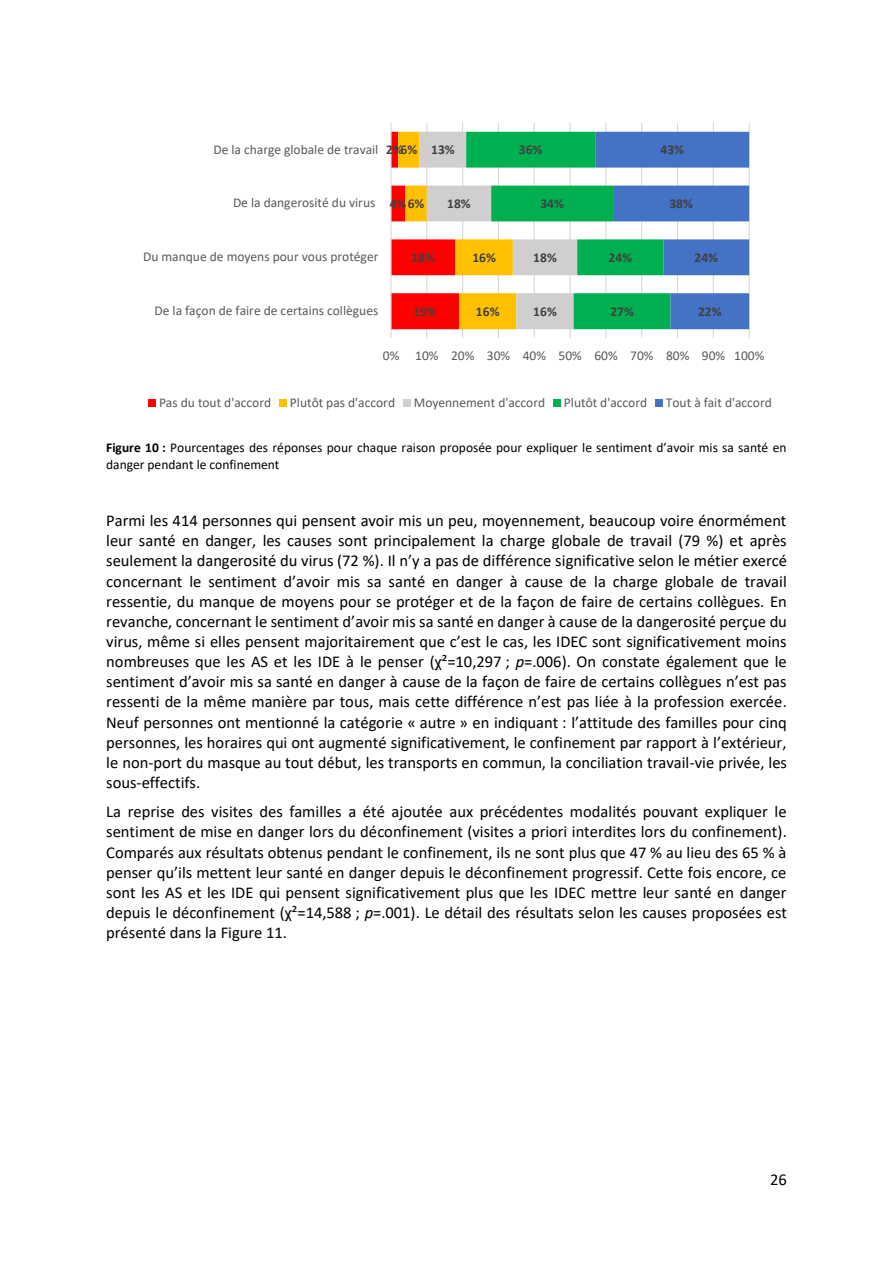
<style>
.page{position:relative;width:893px;height:1263px;background:#fff}
.page>*{position:absolute;margin:0;border:0;box-sizing:border-box;transform-origin:0 0}
.t1{font:16.5px/20.1px "Calibri";color:#000;text-align:justify}
.t2{font:13.5px "Calibri";color:#595959}
.t3{font:13.5px/16.5px "Calibri";letter-spacing:-.005em;color:#000}
.t4{font:700 13.5px "Calibri";color:#404040}
.s1{font-weight:700}
.s2{font-style:italic}
</style>
<div class="page">
<hr style="left:426px;top:123px;width:1px;height:215px;background:#d9d9d9">
<hr style="left:462px;top:123px;width:1px;height:215px;background:#d9d9d9">
<hr style="left:498px;top:123px;width:1px;height:215px;background:#d9d9d9">
<hr style="left:534px;top:123px;width:1px;height:215px;background:#d9d9d9">
<hr style="left:569px;top:123px;width:2px;height:215px;background:#d9d9d9">
<hr style="left:605px;top:123px;width:1px;height:215px;background:#d9d9d9">
<hr style="left:641px;top:123px;width:1px;height:215px;background:#d9d9d9">
<hr style="left:677px;top:123px;width:1px;height:215px;background:#d9d9d9">
<hr style="left:713px;top:123px;width:1px;height:215px;background:#d9d9d9">
<hr style="left:749px;top:123px;width:1px;height:215px;background:#d9d9d9">
<svg style="left:392px;top:132px;width:357px;height:197px"></svg>
<hr style="left:390px;top:123px;width:2px;height:215px;background:#d9d9d9">
<div style="left:148px;top:399px;width:8px;height:8px;background:#f00"></div>
<div style="left:279px;top:399px;width:8px;height:8px;background:#ffc000"></div>
<div style="left:403px;top:399px;width:8px;height:8px;background:#d0cece"></div>
<div style="left:553px;top:399px;width:8px;height:8px;background:#00b050"></div>
<div style="left:655px;top:399px;width:8px;height:8px;background:#4472c4"></div>
<p class="t2" style="left:213px;top:143px;width:167px">De la charge globale de travail</p>
<p class="t4" style="left:386px;top:144px;width:18px">2%</p>
<p class="t4" style="left:401px;top:144px;width:18px">6%</p>
<p class="t4" style="left:431px;top:144px;width:25px">13%</p>
<p class="t4" style="left:519px;top:144px;width:25px">36%</p>
<p class="t4" style="left:660px;top:144px;width:25px">43%</p>
<p class="t2" style="left:233px;top:197px;width:144px">De la dangerosité du virus</p>
<p class="t4" style="left:390px;top:198px;width:36px">4%6%</p>
<p class="t4" style="left:447px;top:198px;width:25px">18%</p>
<p class="t4" style="left:540px;top:198px;width:25px">34%</p>
<p class="t4" style="left:669px;top:198px;width:25px">38%</p>
<p class="t2" style="left:143px;top:251px;width:237px">Du manque de moyens pour vous protéger</p>
<p class="t4" style="left:411px;top:252px;width:25px">18%</p>
<p class="t4" style="left:472px;top:252px;width:25px">16%</p>
<p class="t4" style="left:533px;top:252px;width:25px">18%</p>
<p class="t4" style="left:609px;top:252px;width:25px">24%</p>
<p class="t4" style="left:695px;top:252px;width:25px">24%</p>
<p class="t2" style="left:155px;top:305px;width:225px">De la façon de faire de certains collègues</p>
<p class="t4" style="left:413px;top:306px;width:25px">19%</p>
<p class="t4" style="left:476px;top:306px;width:25px">16%</p>
<p class="t4" style="left:533px;top:306px;width:25px">16%</p>
<p class="t4" style="left:610px;top:306px;width:25px">27%</p>
<p class="t4" style="left:698px;top:306px;width:25px">22%</p>
<p class="t2" style="left:383px;top:349px;width:18px">0%</p>
<p class="t2" style="left:415px;top:349px;width:25px">10%</p>
<p class="t2" style="left:451px;top:349px;width:25px">20%</p>
<p class="t2" style="left:487px;top:349px;width:25px">30%</p>
<p class="t2" style="left:523px;top:349px;width:25px">40%</p>
<p class="t2" style="left:559px;top:349px;width:25px">50%</p>
<p class="t2" style="left:594px;top:349px;width:25px">60%</p>
<p class="t2" style="left:630px;top:349px;width:25px">70%</p>
<p class="t2" style="left:666px;top:349px;width:25px">80%</p>
<p class="t2" style="left:702px;top:349px;width:25px">90%</p>
<p class="t2" style="left:734px;top:349px;width:32px">100%</p>
<p class="t2" style="left:159px;top:397px;width:114px">Pas du tout d'accord</p>
<p class="t2" style="left:290px;top:397px;width:107px">Plutôt pas d'accord</p>
<p class="t2" style="left:414px;top:397px;width:133px">Moyennement d'accord</p>
<p class="t2" style="left:564px;top:397px;width:85px">Plutôt d'accord</p>
<p class="t2" style="left:666px;top:397px;width:108px">Tout à fait d'accord</p>
<p class="t3" style="left:106px;top:441px;width:682px"><span class="s1">Figure 10 :</span> Pourcentages des réponses pour chaque raison proposée pour expliquer le sentiment d’avoir mis sa santé en danger pendant le confinement</p>
<p class="t1" style="left:106px;top:512px;width:682px">Parmi les 414 personnes qui pensent avoir mis un peu, moyennement, beaucoup voire énormément leur santé en danger, les causes sont principalement la charge globale de travail (79 %) et après seulement la dangerosité du virus (72 %). Il n’y a pas de différence significative selon le métier exercé concernant le sentiment d’avoir mis sa santé en danger à cause de la charge globale de travail ressentie, du manque de moyens pour se protéger et de la façon de faire de certains collègues. En revanche, concernant le sentiment d’avoir mis sa santé en danger à cause de la dangerosité perçue du virus, même si elles pensent majoritairement que c’est le cas, les IDEC sont significativement moins nombreuses que les AS et les IDE à le penser (ꭕ²=10,297 ; <span class="s2">p</span>=.006). On constate également que le sentiment d’avoir mis sa santé en danger à cause de la façon de faire de certains collègues n’est pas ressenti de la même manière par tous, mais cette différence n’est pas liée à la profession exercée.<br>Neuf personnes ont mentionné la catégorie « autre » en indiquant : l’attitude des familles pour cinq personnes, les horaires qui ont augmenté significativement, le confinement par rapport à l’extérieur, le non-port du masque au tout début, les transports en commun, la conciliation travail-vie privée, les sous-effectifs.</p>
<p class="t1" style="left:106px;top:803px;width:682px">La reprise des visites des familles a été ajoutée aux précédentes modalités pouvant expliquer le sentiment de mise en danger lors du déconfinement (visites a priori interdites lors du confinement).<br>Comparés aux résultats obtenus pendant le confinement, ils ne sont plus que 47 % au lieu des 65 % à penser qu’ils mettent leur santé en danger depuis le déconfinement progressif. Cette fois encore, ce sont les AS et les IDE qui pensent significativement plus que les IDEC mettre leur santé en danger depuis le déconfinement (ꭕ²=14,588 ; <span class="s2">p</span>=.001). Le détail des résultats selon les causes proposées est présenté dans la Figure 11.</p>
<p class="t1" style="left:770px;top:1171px;width:18px">26</p>
</div>
